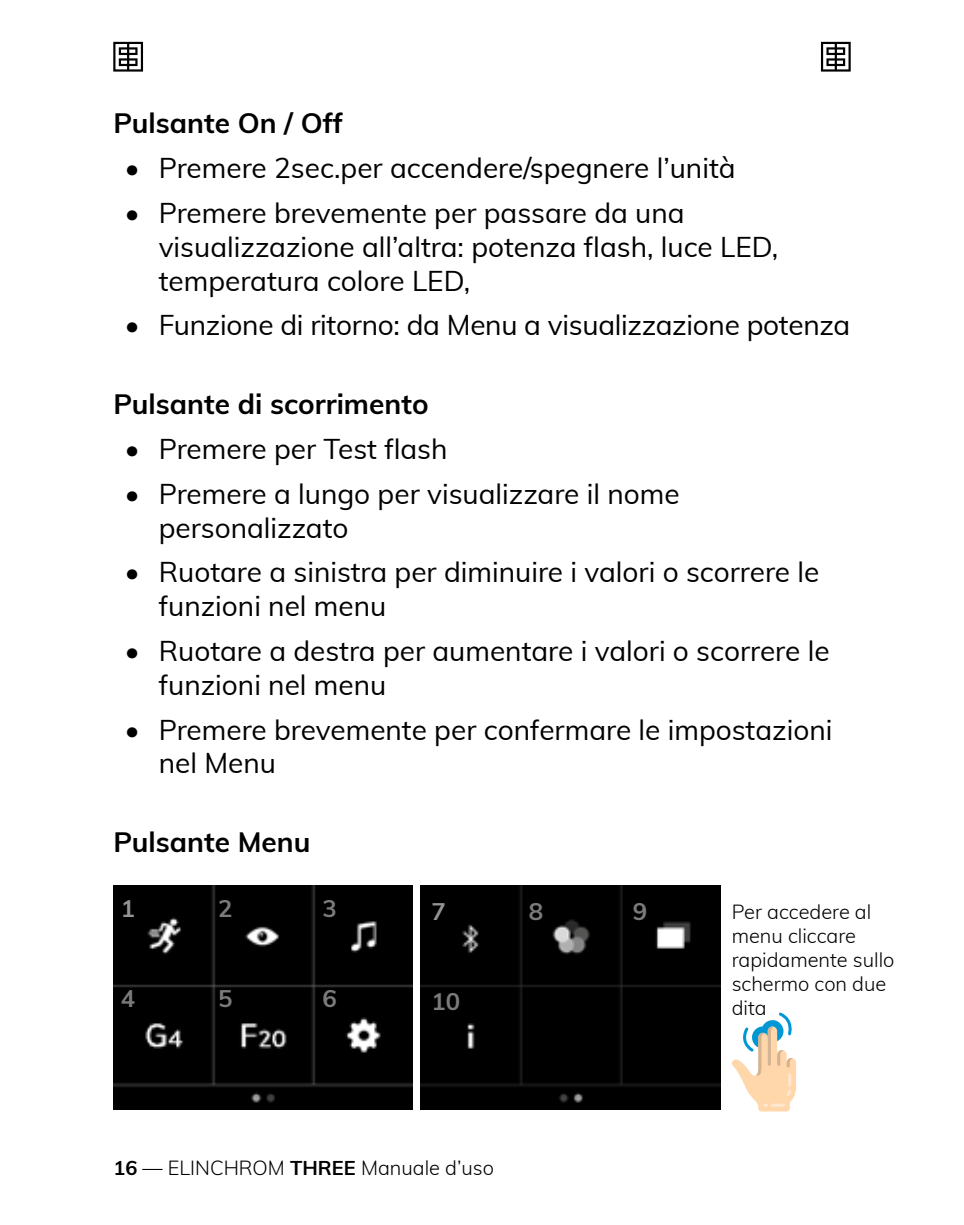
<style>
.page{position:relative;width:964px;height:1225px;background:#fff}
.page>*{position:absolute;margin:0;border:0;box-sizing:border-box;transform-origin:0 0}
.t1{font:28px/33.6px "Muli";color:#000}
.Puces{font:700 28px "Muli";color:#000}
.t2{font:700 24px "Muli";color:#7b7b7b}
.t3{font:700 24px "Muli";color:#959393}
.t4{font:300 20px/24px "Muli";color:#000}
.s1{font-weight:700}
</style>
<div class="page">
<svg style="left:732px;top:1012px;width:64px;height:99px"></svg>
<img style="left:421px;top:885px;width:299px;height:224px">
<img style="left:113px;top:885px;width:299px;height:224px">
<svg style="left:113px;top:42px;width:30px;height:30px"></svg>
<svg style="left:821px;top:42px;width:30px;height:30px"></svg>
<p class="Puces" style="left:113px;top:103px;width:231px">Pulsante On / Off</p>
<p class="t1" style="left:125px;top:150px;width:612px">• Premere 2sec.per accendere/spegnere l’unità</p>
<p class="t1" style="left:159px;top:195px;width:621px;text-indent:-34px">• Premere brevemente per passare da una visualizzazione all’altra: potenza flash, luce LED, temperatura colore LED,</p>
<p class="t1" style="left:125px;top:307px;width:727px">• Funzione di ritorno: da Menu a visualizzazione potenza</p>
<p class="Puces" style="left:113px;top:383px;width:317px">Pulsante di scorrimento</p>
<p class="t1" style="left:125px;top:431px;width:324px">• Premere per Test flash</p>
<p class="t1" style="left:159px;top:476px;width:522px;text-indent:-34px">• Premere a lungo per visualizzare il nome personalizzato</p>
<p class="t1" style="left:159px;top:554px;width:662px;text-indent:-34px">• Ruotare a sinistra per diminuire i valori o scorrere le funzioni nel menu</p>
<p class="t1" style="left:159px;top:633px;width:672px;text-indent:-34px">• Ruotare a destra per aumentare i valori o scorrere le funzioni nel menu</p>
<p class="t1" style="left:159px;top:711px;width:675px;text-indent:-34px">• Premere brevemente per confermare le impostazioni nel Menu</p>
<p class="Puces" style="left:113px;top:821px;width:198px">Pulsante Menu</p>
<p class="t3" style="left:121px;top:891px;width:16px">1</p>
<p class="t2" style="left:218px;top:891px;width:16px">2</p>
<p class="t2" style="left:322px;top:891px;width:16px">3</p>
<p class="t3" style="left:431px;top:893px;width:16px">7</p>
<p class="t2" style="left:529px;top:893px;width:16px">8</p>
<p class="t2" style="left:633px;top:893px;width:16px">9</p>
<p class="t2" style="left:121px;top:981px;width:16px">4</p>
<p class="t2" style="left:218px;top:981px;width:16px">5</p>
<p class="t2" style="left:322px;top:981px;width:16px">6</p>
<p class="t2" style="left:431px;top:984px;width:30px">10</p>
<p class="t4" style="left:113px;top:1155px;width:382px"><span class="s1">16</span> — ELINCHROM <span class="s1">THREE</span> Manuale d’uso</p>
<p class="t4" style="left:732px;top:898px;width:164px">Per accedere al menu cliccare rapidamente sullo schermo con due dita</p>
</div>
